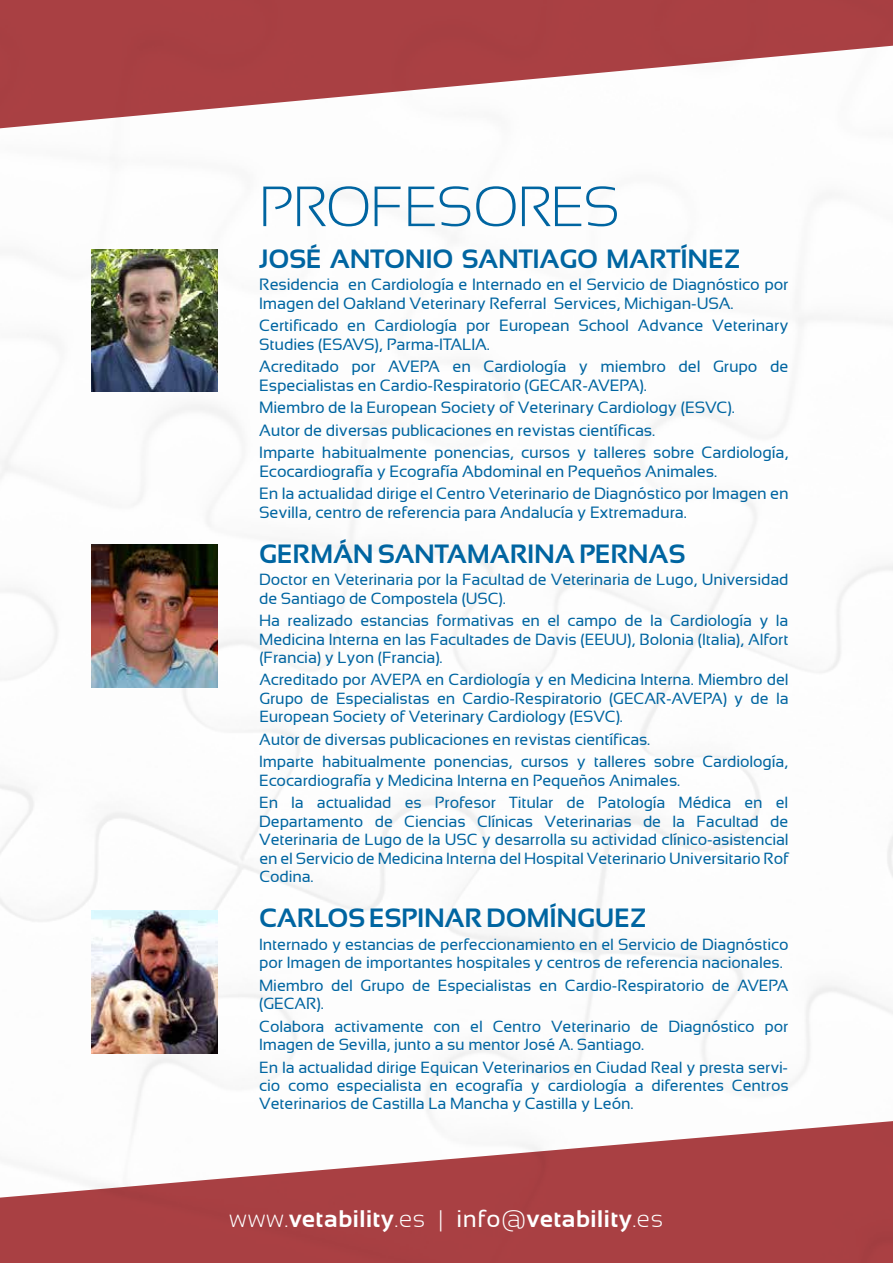
<style>
.page{position:relative;width:893px;height:1263px;background:#fff}
.page>*{position:absolute;margin:0;border:0;box-sizing:border-box;transform-origin:0 0}
.t1{font:300 56.7px "Sansation";letter-spacing:-.01em;color:#0065a1}
.t2{font:700 26.55px "Sansation";letter-spacing:-.01em;color:#0065a1}
.t3{font:700 24px "Sansation";letter-spacing:.025em;color:#fff}
.t4{font:16.35px/18.5px "Sansation";letter-spacing:-.01em;color:#0065a1}
.t5{font:16.2px/18.5px "Sansation";letter-spacing:-.01em;color:#0065a1}
.s1{font-weight:300}
.s2{font-weight:400}
</style>
<div class="page">
<img style="left:0;top:128px;width:893px;height:993px">
<svg style="left:0;top:1121px;width:893px;height:142px;fill:#a94043"></svg>
<svg style="left:0;top:0;width:893px;height:128px;fill:#a94043"></svg>
<img style="left:91px;top:545px;width:126px;height:142px">
<img style="left:91px;top:910px;width:126px;height:143px">
<img style="left:91px;top:249px;width:126px;height:143px">
<h1 class="t1" style="left:259px;top:175px;width:363px">PROFESORES</h1>
<h2 class="t2" style="left:259px;top:244px;width:482px">JOSÉ ANTONIO SANTIAGO MARTÍNEZ</h2>
<p class="t4" style="left:259px;top:275px;width:531px">Residencia en Cardiología e Internado en el Servicio de Diagnóstico por<br>Imagen del Oakland Veterinary Referral Services, Michigan-USA.</p>
<p class="t4" style="left:259px;top:316px;width:531px">Certificado en Cardiología por European School Advance Veterinary<br>Studies (ESAVS), Parma-ITALIA.</p>
<p class="t4" style="left:259px;top:357px;width:531px">Acreditado por AVEPA en Cardiología y miembro del Grupo de<br>Especialistas en Cardio-Respiratorio (GECAR-AVEPA).</p>
<p class="t4" style="left:259px;top:396px;width:531px;line-height:22.5px">Miembro de la European Society of Veterinary Cardiology (ESVC).<br>Autor de diversas publicaciones en revistas científicas.<br>Imparte habitualmente ponencias, cursos y talleres sobre Cardiología,</p>
<p class="t4" style="left:259px;top:460px;width:531px;line-height:22.5px">Ecocardiografía y Ecografía Abdominal en Pequeños Animales.<br>En la actualidad dirige el Centro Veterinario de Diagnóstico por Imagen en</p>
<p class="t4" style="left:259px;top:503px;width:429px">Sevilla, centro de referencia para Andalucía y Extremadura.</p>
<h2 class="t2" style="left:259px;top:539px;width:428px">GERMÁN SANTAMARINA PERNAS</h2>
<p class="t5" style="left:259px;top:570px;width:531px">Doctor en Veterinaria por la Facultad de Veterinaria de Lugo, Universidad de Santiago de Compostela (USC).</p>
<p class="t5" style="left:259px;top:611px;width:531px;text-align:justify">Ha realizado estancias formativas en el campo de la Cardiología y la Medicina Interna en las Facultades de Davis (EEUU), Bolonia (Italia), Alfort (Francia) y Lyon (Francia).</p>
<p class="t5" style="left:259px;top:671px;width:531px;text-align:justify">Acreditado por AVEPA en Cardiología y en Medicina Interna. Miembro del Grupo de Especialistas en Cardio-Respiratorio (GECAR-AVEPA) y de la European Society of Veterinary Cardiology (ESVC).</p>
<p class="t5" style="left:259px;top:728px;width:531px;line-height:22.5px">Autor de diversas publicaciones en revistas científicas.<br>Imparte habitualmente ponencias, cursos y talleres sobre Cardiología,</p>
<p class="t5" style="left:259px;top:769px;width:531px;line-height:22.5px">Ecocardiografía y Medicina Interna en Pequeños Animales.<br>En la actualidad es Profesor Titular de Patología Médica en el</p>
<p class="t5" style="left:259px;top:812px;width:531px;text-align:justify">Departamento de Ciencias Clínicas Veterinarias de la Facultad de Veterinaria de Lugo de la USC y desarrolla su actividad clínico-asistencial en el Servicio de Medicina Interna del Hospital Veterinario Universitario Rof Codina.</p>
<h2 class="t2" style="left:259px;top:903px;width:388px">CARLOS ESPINAR DOMÍNGUEZ</h2>
<p class="t5" style="left:259px;top:935px;width:531px">Internado y estancias de perfeccionamiento en el Servicio de Diagnóstico por Imagen de importantes hospitales y centros de referencia nacionales.</p>
<p class="t5" style="left:259px;top:976px;width:531px">Miembro del Grupo de Especialistas en Cardio-Respiratorio de AVEPA (GECAR).</p>
<p class="t5" style="left:259px;top:1017px;width:531px">Colabora activamente con el Centro Veterinario de Diagnóstico por<br>Imagen de Sevilla, junto a su mentor José A. Santiago.</p>
<p class="t5" style="left:259px;top:1058px;width:531px;text-align:justify">En la actualidad dirige Equican Veterinarios en Ciudad Real y presta servi&shy;cio como especialista en ecografía y cardiología a diferentes Centros Veterinarios de Castilla La Mancha y Castilla y León.</p>
<h3 class="t3" style="left:229px;top:1206px;width:435px"><span class="s1">www.</span>vetability<span class="s1">.es |</span> <span class="s2">info</span><span class="s1">@</span>vetability<span class="s1">.es</span></h3>
</div>
